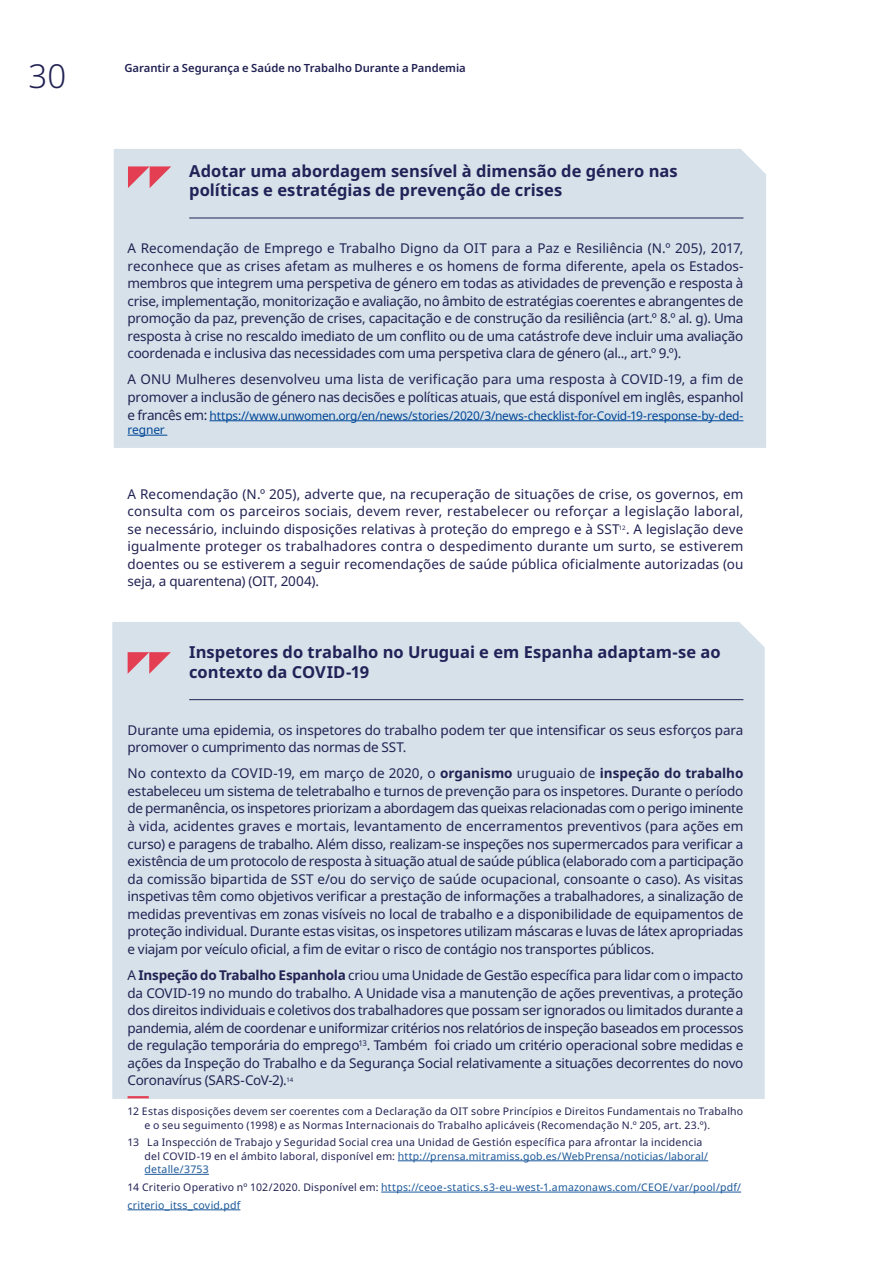
<style>
.page{position:relative;width:893px;height:1263px;background:#fff}
.page>*{position:absolute;margin:0;border:0;box-sizing:border-box;transform-origin:0 0}
.t1{font:300 33px "Noto Sans";color:#212253}
.t2{font:700 16.5px/19.8px "Noto Sans";color:#212257}
.t3{font:13.5px/17.5px "Noto Sans";letter-spacing:-.015em;color:#212253;text-align:justify}
.t4{font:12px/14.4px "Noto Sans";letter-spacing:-.02em;color:#004798}
.t5{font:600 11.25px "Noto Sans";letter-spacing:-.005em;color:#212253}
.t6{font:10.5px/13.5px "Noto Sans";letter-spacing:.02em;color:#212253}
.t7{font:10.5px/17.7px "Noto Sans";letter-spacing:.02em;color:#1b5899}
.s1{font-size:13.5px;color:#212253}
.s2{font-weight:700}
.s3{color:#1b5899}
.s4{color:#212253}
</style>
<div class="page">
<div style="left:114px;top:149px;width:652px;height:299px;background:#d6e1e9"></div>
<div style="left:112px;top:622px;width:653px;height:477px;background:#d6e1e9"></div>
<hr style="left:128px;top:1096px;width:21px;height:2px;background:#e43e53">
<hr style="left:398px;top:1160px;width:310px;height:1px;background:#1b5899">
<hr style="left:145px;top:1174px;width:64px;height:1px;background:#1b5899">
<hr style="left:381px;top:1192px;width:360px;height:1px;background:#1b5899">
<hr style="left:128px;top:1209px;width:112px;height:1px;background:#1b5899">
<hr style="left:189px;top:218px;width:554px;height:1px;background:#212257">
<hr style="left:210px;top:420px;width:533px;height:1px;background:#004798">
<hr style="left:128px;top:435px;width:39px;height:1px;background:#004798">
<hr style="left:189px;top:699px;width:554px;height:1px;background:#212257">
<svg style="left:128px;top:166px;width:43px;height:22px"></svg>
<svg style="left:128px;top:652px;width:43px;height:22px"></svg>
<h1 class="t1" style="left:29px;top:53px;width:39px">30</h1>
<p class="t5" style="left:124px;top:60px;width:343px">Garantir a Segurança e Saúde no Trabalho Durante a Pandemia</p>
<p class="t2" style="left:189px;top:161px;width:490px">Adotar uma abordagem sensível à dimensão de género nas políticas e estratégias de prevenção de crises</p>
<p class="t3" style="left:128px;top:240px;width:617px">A Recomendação de Emprego e Trabalho Digno da OIT para a Paz e Resiliência (N.º 205), 2017, reconhece que as crises afetam as mulheres e os homens de forma diferente, apela os Estados&shy;membros que integrem uma perspetiva de género em todas as atividades de prevenção e resposta à crise, implementação, monitorização e avaliação, no âmbito de estratégias coerentes e abrangentes de promoção da paz, prevenção de crises, capacitação e de construção da resiliência (art.º 8.º al. g). Uma resposta à crise no rescaldo imediato de um conflito ou de uma catástrofe deve incluir uma avaliação coordenada e inclusiva das necessidades com uma perspetiva clara de género (al.., art.º 9.º).</p>
<p class="t3" style="left:128px;top:371px;width:617px">A ONU Mulheres desenvolveu uma lista de verificação para uma resposta à COVID-19, a fim de promover a inclusão de género nas decisões e políticas atuais, que está disponível em inglês, espanhol</p>
<p class="t4" style="left:128px;top:408px;width:617px"><span class="s1">e francês em:</span> https://www.unwomen.org/en/news/stories/2020/3/news-checklist-for-Covid-19-response-by-ded&shy;regner</p>
<p class="t3" style="left:128px;top:485px;width:617px">A Recomendação (N.º 205), adverte que, na recuperação de situações de crise, os governos, em consulta com os parceiros sociais, devem rever, restabelecer ou reforçar a legislação laboral, se necessário, incluindo disposições relativas à proteção do emprego e à SST<sup>12</sup>. A legislação deve igualmente proteger os trabalhadores contra o despedimento durante um surto, se estiverem doentes ou se estiverem a seguir recomendações de saúde pública oficialmente autorizadas (ou seja, a quarentena) (OIT, 2004).</p>
<p class="t2" style="left:189px;top:643px;width:533px">Inspetores do trabalho no Uruguai e em Espanha adaptam-se ao contexto da COVID-19</p>
<p class="t3" style="left:128px;top:721px;width:617px">Durante uma epidemia, os inspetores do trabalho podem ter que intensificar os seus esforços para promover o cumprimento das normas de SST.</p>
<p class="t3" style="left:128px;top:765px;width:617px">No contexto da COVID-19, em março de 2020, o <span class="s2">organismo</span> uruguaio de <span class="s2">inspeção do trabalho </span>estabeleceu um sistema de teletrabalho e turnos de prevenção para os inspetores. Durante o período de permanência, os inspetores priorizam a abordagem das queixas relacionadas com o perigo iminente à vida, acidentes graves e mortais, levantamento de encerramentos preventivos (para ações em curso) e paragens de trabalho. Além disso, realizam-se inspeções nos supermercados para verificar a existência de um protocolo de resposta à situação atual de saúde pública (elaborado com a participação da comissão bipartida de SST e/ou do serviço de saúde ocupacional, consoante o caso). As visitas inspetivas têm como objetivos verificar a prestação de informações a trabalhadores, a sinalização de medidas preventivas em zonas visíveis no local de trabalho e a disponibilidade de equipamentos de proteção individual. Durante estas visitas, os inspetores utilizam máscaras e luvas de látex apropriadas e viajam por veículo oficial, a fim de evitar o risco de contágio nos transportes públicos.</p>
<p class="t3" style="left:128px;top:966px;width:617px">A <span class="s2">Inspeção do Trabalho Espanhola</span> criou uma Unidade de Gestão específica para lidar com o impacto da COVID-19 no mundo do trabalho. A Unidade visa a manutenção de ações preventivas, a proteção dos direitos individuais e coletivos dos trabalhadores que possam ser ignorados ou limitados durante a pandemia, além de coordenar e uniformizar critérios nos relatórios de inspeção baseados em processos de regulação temporária do emprego<sup>13</sup>. Também foi criado um critério operacional sobre medidas e ações da Inspeção do Trabalho e da Segurança Social relativamente a situações decorrentes do novo Coronavírus (SARS-CoV-2).<sup>14</sup></p>
<p class="t6" style="left:145px;top:1105px;width:600px;text-indent:-17px">12 Estas disposições devem ser coerentes com a Declaração da OIT sobre Princípios e Direitos Fundamentais no Trabalho e o seu seguimento (1998) e as Normas Internacionais do Trabalho aplicáveis (Recomendação N.º 205, art. 23.º).</p>
<p class="t6" style="left:145px;top:1136px;width:565px;text-indent:-17px">13 La Inspección de Trabajo y Seguridad Social crea una Unidad de Gestión específica para afrontar la incidencia del COVID-19 en el ámbito laboral, disponível em: <span class="s3">http://prensa.mitramiss.gob.es/WebPrensa/noticias/laboral/ detalle/3753</span></p>
<p class="t7" style="left:128px;top:1178px;width:615px"><span class="s4">14 Criterio Operativo nº 102/2020. Disponível em:</span> https://ceoe-statics.s3-eu-west-1.amazonaws.com/CEOE/var/pool/pdf/ criterio_itss_covid.pdf</p>
</div>
